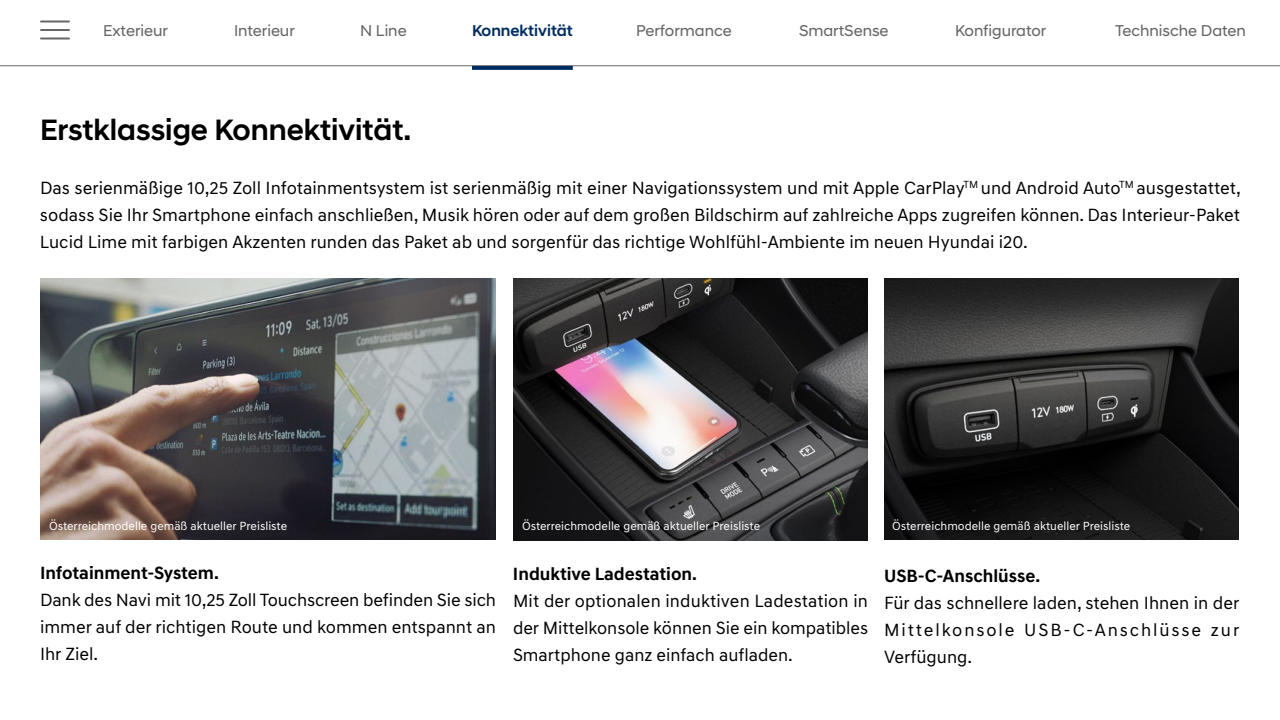
<style>
.page{position:relative;width:1280px;height:720px;background:#fff}
.page>*{position:absolute;margin:0;border:0;box-sizing:border-box;transform-origin:0 0}
.t1{font:500 30px "Hyundai Sans Head";color:#000}
.t2{font:18px/27px "Hyundai Sans Text";color:#000;text-align:justify}
.t3{font:700 18px "Hyundai Sans Text";color:#000}
.t4{font:16px "Hyundai Sans Head";color:#676767}
.t5{font:500 16px "Hyundai Sans Head";color:#002c5f}
.t6{font:12px "Hyundai Sans Text";color:#fff}
</style>
<div class="page">
<img style="left:40px;top:278px;width:456px;height:262px">
<img style="left:513px;top:278px;width:355px;height:262px">
<img style="left:884px;top:278px;width:355px;height:262px">
<hr style="left:0;top:66px;width:1280px;height:1px;background:#676767">
<hr style="left:41px;top:20px;width:28px;height:2px;background:#676767">
<hr style="left:41px;top:38px;width:28px;height:2px;background:#676767">
<hr style="left:41px;top:29px;width:28px;height:2px;background:#676767">
<svg style="left:472px;top:66px;width:101px;height:4px"></svg>
<p class="t4" style="left:103px;top:21px;width:66px">Exterieur</p>
<p class="t4" style="left:234px;top:21px;width:62px">Interieur</p>
<p class="t4" style="left:360px;top:21px;width:48px">N Line</p>
<p class="t5" style="left:472px;top:21px;width:102px">Konnektivität</p>
<p class="t4" style="left:636px;top:21px;width:97px">Performance</p>
<p class="t4" style="left:799px;top:21px;width:91px">SmartSense</p>
<p class="t4" style="left:955px;top:21px;width:93px">Konfigurator</p>
<p class="t4" style="left:1115px;top:21px;width:132px">Technische Daten</p>
<h1 class="t1" style="left:40px;top:112px;width:373px">Erstklassige Konnektivität.</h1>
<p class="t2" style="left:40px;top:175px;width:1202px">Das serienmäßige 10,25 Zoll Infotainmentsystem ist serienmäßig mit einer Navigationssystem und mit Apple CarPlay<sup>TM</sup> und Android Auto<sup>TM</sup> ausgestattet, sodass Sie Ihr Smartphone einfach anschließen, Musik hören oder auf dem großen Bildschirm auf zahlreiche Apps zugreifen können. Das Interieur-Paket Lucid Lime mit farbigen Akzenten runden das Paket ab und sorgenfür das richtige Wohlfühl-Ambiente im neuen Hyundai i20.</p>
<p class="t6" style="left:49px;top:518px;width:240px">Österreichmodelle gemäß aktueller Preisliste</p>
<p class="t6" style="left:522px;top:519px;width:240px">Österreichmodelle gemäß aktueller Preisliste</p>
<p class="t6" style="left:892px;top:519px;width:240px">Österreichmodelle gemäß aktueller Preisliste</p>
<p class="t3" style="left:40px;top:561px;width:180px">Infotainment-System.</p>
<p class="t2" style="left:40px;top:586px;width:458px">Dank des Navi mit 10,25 Zoll Touchscreen befinden Sie sich immer auf der richtigen Route und kommen entspannt an Ihr Ziel.</p>
<p class="t3" style="left:513px;top:563px;width:185px">Induktive Ladestation.</p>
<p class="t2" style="left:513px;top:587px;width:357px">Mit der optionalen induktiven Ladestation in der Mittelkonsole können Sie ein kompatibles Smartphone ganz einfach aufladen.</p>
<p class="t3" style="left:884px;top:565px;width:158px">USB-C-Anschlüsse.</p>
<p class="t2" style="left:884px;top:589px;width:357px">Für das schnellere laden, stehen Ihnen in der Mittelkonsole USB-C-Anschlüsse zur Verfügung.</p>
</div>
